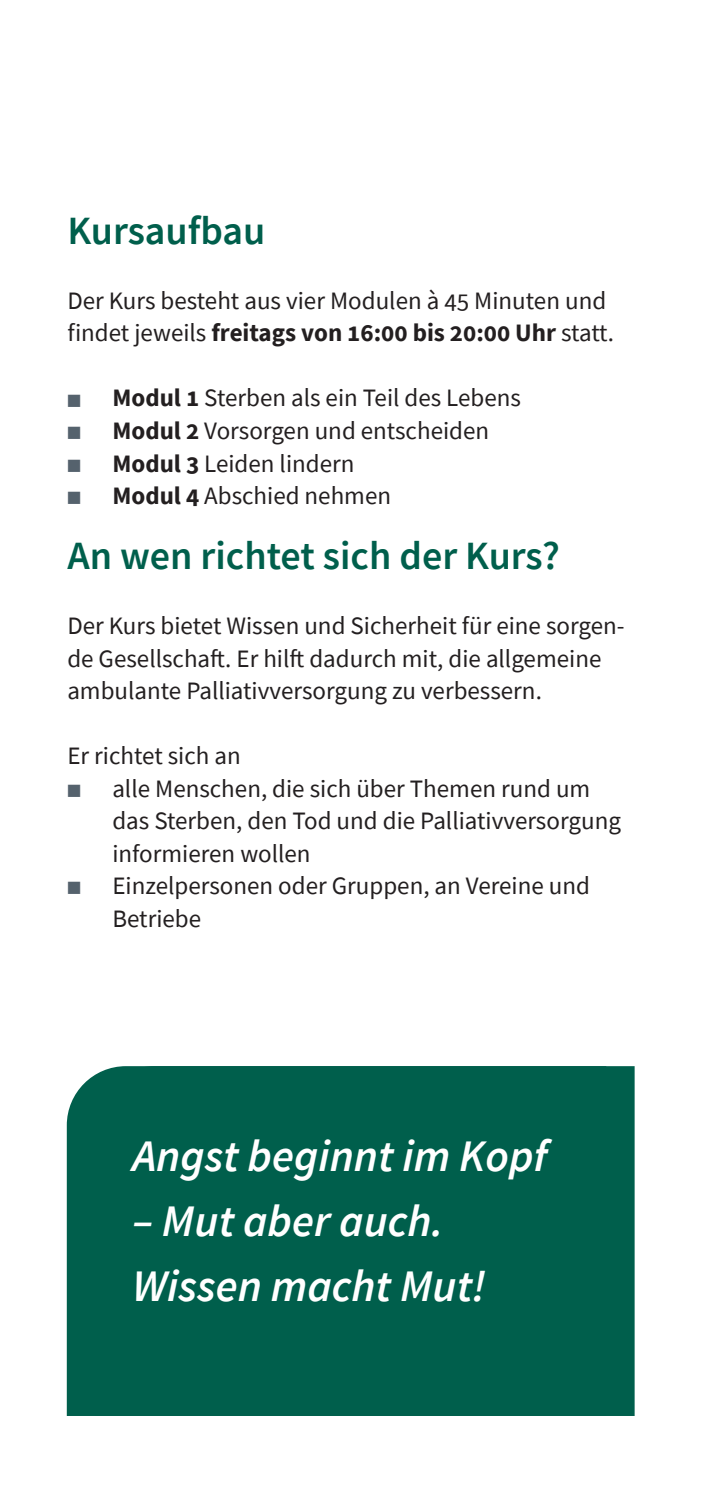
<style>
.page{position:relative;width:702px;height:1489px;background:#fff}
.page>*{position:absolute;margin:0;border:0;box-sizing:border-box;transform-origin:0 0}
.t1{font:italic 600 45px/65px "Source Sans Pro";color:#fff}
.t2{font:600 40px "Source Sans Pro";color:#005f4c}
.t3{font:25px/32.5px "Source Sans Pro";color:#231f20}
.s1{font-weight:700}
.s2{font-size:15px;color:#55626d}
</style>
<div class="page">
<div style="left:67px;top:1075px;width:28px;height:340px;background:#005f4c"></div>
<div style="left:95px;top:1066px;width:539px;height:349px;background:#005f4c"></div>
<h2 class="t2" style="left:67px;top:204px;width:200px">Kursaufbau</h2>
<p class="t3" style="left:67px;top:284px;width:548px">Der Kurs besteht aus vier Modulen à 45 Minuten und findet jeweils <span class="s1">freitags von 16:00 bis 20:00 Uhr</span> statt.</p>
<p class="t3" style="left:67px;top:382px;width:455px"><span class="s2">■</span> <span class="s1">Modul 1</span> Sterben als ein Teil des Lebens</p>
<p class="t3" style="left:67px;top:414px;width:423px"><span class="s2">■</span> <span class="s1">Modul 2</span> Vorsorgen und entscheiden</p>
<p class="t3" style="left:67px;top:447px;width:288px"><span class="s2">■</span> <span class="s1">Modul 3</span> Leiden lindern</p>
<p class="t3" style="left:67px;top:479px;width:325px"><span class="s2">■</span> <span class="s1">Modul 4</span> Abschied nehmen</p>
<h2 class="t2" style="left:67px;top:529px;width:494px">An wen richtet sich der Kurs?</h2>
<p class="t3" style="left:67px;top:609px;width:558px">Der Kurs bietet Wissen und Sicherheit für eine sorgen&shy;de Gesellschaft. Er hilft dadurch mit, die allgemeine ambulante Palliativversorgung zu verbessern.</p>
<p class="t3" style="left:67px;top:739px;width:175px">Er richtet sich an</p>
<p class="t3" style="left:112px;top:772px;width:510px;text-indent:-45px"><span class="s2">■</span> alle Menschen, die sich über Themen rund um das Sterben, den Tod und die Palliativversorgung informieren wollen</p>
<p class="t3" style="left:112px;top:869px;width:479px;text-indent:-45px"><span class="s2">■</span> Einzelpersonen oder Gruppen, an Vereine und<br>Betriebe</p>
<h1 class="t1" style="left:132px;top:1122px;width:416px">Angst beginnt im Kopf</h1>
<h1 class="t1" style="left:132px;top:1187px;width:355px">– Mut aber auch.<br>Wissen macht Mut!</h1>
</div>
